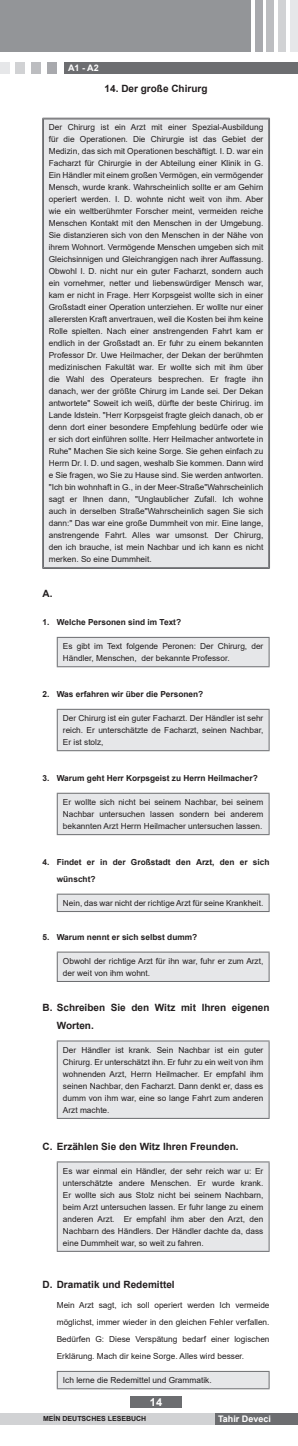
<style>
.page{position:relative;width:298px;height:1446px;background:#fff}
.page>*{position:absolute;margin:0;border:0;box-sizing:border-box;transform-origin:0 0}
.t1{font:700 11px "Arial";color:#fff}
.t2{font:700 10px/18px "Arial";color:#231f20}
.t3{font:700 9px "Arial";color:#fff}
.t4{font:8.3px/12px "Arial";color:#231f20;text-align:justify}
.t5{font:700 8.3px/17px "Arial";color:#231f20}
.t6{font:700 7px "Arial";color:#231f20}
</style>
<div class="page">
<div style="left:0;top:0;width:250px;height:51px;background:#939598"></div>
<div style="left:255px;top:0;width:7px;height:51px;background:#a8a9ad"></div>
<div style="left:266px;top:0;width:8px;height:51px;background:#bcbdc0"></div>
<div style="left:278px;top:0;width:8px;height:51px;background:#d1d2d4"></div>
<div style="left:290px;top:0;width:7px;height:51px;background:#e6e7e9"></div>
<div style="left:64px;top:62px;width:234px;height:12px;background:#6c6d70"></div>
<div style="left:48px;top:62px;width:9px;height:12px;background:#a8a9ad"></div>
<div style="left:32px;top:62px;width:9px;height:12px;background:#bcbdc0"></div>
<div style="left:16px;top:62px;width:9px;height:12px;background:#d1d2d4"></div>
<div style="left:0;top:62px;width:9px;height:12px;background:#e6e7e9"></div>
<div style="left:213px;top:1413px;width:84px;height:12px;background:#6c6d70"></div>
<div style="left:0;top:1413px;width:214px;height:12px;background:#d1d2d4"></div>
<div style="left:130px;top:1395px;width:52px;height:12px;background:#6c6d70"></div>
<div style="left:43px;top:119px;width:226px;height:449px;background:#e6e7e9"></div>
<hr style="left:43px;top:567px;width:226px;height:1px;background:#fff">
<hr style="left:43px;top:118px;width:226px;height:1px;background:#6c6d70">
<hr style="left:43px;top:119px;width:225px;height:1px;background:#6c6d70">
<hr style="left:42px;top:118px;width:1px;height:450px;background:#6c6d70">
<hr style="left:43px;top:119px;width:1px;height:448px;background:#6c6d70">
<hr style="left:268px;top:119px;width:1px;height:448px;background:#6c6d70">
<hr style="left:269px;top:118px;width:1px;height:450px;background:#6c6d70">
<hr style="left:43px;top:567px;width:225px;height:1px;background:#6c6d70">
<hr style="left:43px;top:568px;width:226px;height:1px;background:#6c6d70">
<div style="left:57px;top:637px;width:212px;height:30px;background:#e6e7e9"></div>
<hr style="left:57px;top:637px;width:212px;height:1px;background:#6c6d70">
<svg style="left:57px;top:638px;width:1px;height:28px"></svg>
<svg style="left:268px;top:638px;width:1px;height:28px"></svg>
<hr style="left:57px;top:666px;width:212px;height:1px;background:#6c6d70">
<div style="left:57px;top:709px;width:212px;height:42px;background:#e6e7e9"></div>
<hr style="left:57px;top:709px;width:212px;height:1px;background:#6c6d70">
<hr style="left:57px;top:710px;width:1px;height:40px;background:#6c6d70">
<hr style="left:268px;top:710px;width:1px;height:40px;background:#6c6d70">
<hr style="left:57px;top:750px;width:212px;height:1px;background:#6c6d70">
<div style="left:57px;top:793px;width:212px;height:41px;background:#e6e7e9"></div>
<hr style="left:57px;top:793px;width:212px;height:1px;background:#6c6d70">
<hr style="left:57px;top:794px;width:1px;height:40px;background:#6c6d70">
<hr style="left:268px;top:794px;width:1px;height:40px;background:#6c6d70">
<hr style="left:57px;top:834px;width:212px;height:1px;background:#6c6d70">
<div style="left:57px;top:894px;width:212px;height:17px;background:#e6e7e9"></div>
<hr style="left:57px;top:893px;width:212px;height:1px;background:#6c6d70">
<svg style="left:57px;top:894px;width:1px;height:17px"></svg>
<svg style="left:268px;top:894px;width:1px;height:17px"></svg>
<hr style="left:57px;top:911px;width:212px;height:1px;background:#6c6d70">
<div style="left:57px;top:952px;width:212px;height:29px;background:#e6e7e9"></div>
<hr style="left:57px;top:951px;width:212px;height:1px;background:#6c6d70">
<svg style="left:57px;top:952px;width:1px;height:29px"></svg>
<svg style="left:268px;top:952px;width:1px;height:29px"></svg>
<hr style="left:57px;top:981px;width:212px;height:1px;background:#6c6d70">
<div style="left:57px;top:1041px;width:212px;height:77px;background:#e6e7e9"></div>
<hr style="left:57px;top:1040px;width:212px;height:1px;background:#6c6d70">
<hr style="left:57px;top:1041px;width:1px;height:77px;background:#6c6d70">
<hr style="left:268px;top:1041px;width:1px;height:77px;background:#6c6d70">
<hr style="left:57px;top:1118px;width:212px;height:1px;background:#6c6d70">
<div style="left:57px;top:1162px;width:212px;height:89px;background:#e6e7e9"></div>
<hr style="left:57px;top:1161px;width:212px;height:1px;background:#6c6d70">
<hr style="left:57px;top:1162px;width:1px;height:89px;background:#6c6d70">
<hr style="left:268px;top:1162px;width:1px;height:89px;background:#6c6d70">
<hr style="left:57px;top:1251px;width:212px;height:1px;background:#6c6d70">
<div style="left:57px;top:1371px;width:212px;height:17px;background:#e6e7e9"></div>
<hr style="left:57px;top:1371px;width:212px;height:1px;background:#6c6d70">
<svg style="left:57px;top:1372px;width:1px;height:16px"></svg>
<svg style="left:268px;top:1372px;width:1px;height:16px"></svg>
<hr style="left:57px;top:1388px;width:212px;height:1px;background:#6c6d70">
<p class="t3" style="left:68px;top:62px;width:32px">A1 - A2</p>
<p class="t2" style="left:105px;top:80px;width:104px">14. Der große Chirurg</p>
<p class="t4" style="left:49px;top:121px;width:216px">Der Chirurg ist ein Arzt mit einer Spezial-Ausbildung für die Operationen. Die Chirurgie ist das Gebiet der Medizin, das sich mit Operationen beschäftigt. I. D. war ein Facharzt für Chirurgie in der Abteilung einer Klinik in G.<br>Ein Händler mit einem großen Vermögen, ein vermögender Mensch, wurde krank. Wahrscheinlich sollte er am Gehirn operiert werden. I. D. wohnte nicht weit von ihm. Aber wie ein weltberühmter Forscher meint, vermeiden reiche Menschen Kontakt mit den Menschen in der Umgebung.<br>Sie distanzieren sich von den Menschen in der Nähe von ihrem Wohnort. Vermögende Menschen umgeben sich mit Gleichsinnigen und Gleichrangigen nach ihrer Auffassung.<br>Obwohl I. D. nicht nur ein guter Facharzt, sondern auch ein vornehmer, netter und liebenswürdiger Mensch war, kam er nicht in Frage. Herr Korpsgeist wollte sich in einer Großstadt einer Operation unterziehen. Er wollte nur einer allerersten Kraft anvertrauen, weil die Kosten bei ihm keine Rolle spielten. Nach einer anstrengenden Fahrt kam er endlich in der Großstadt an. Er fuhr zu einem bekannten Professor Dr. Uwe Heilmacher, der Dekan der berühmten medizinischen Fakultät war. Er wollte sich mit ihm über die Wahl des Operateurs besprechen. Er fragte ihn danach, wer der größte Chirurg im Lande sei. Der Dekan antwortete" Soweit ich weiß, dürfte der beste Chirirug. im Lande Idstein. "Herr Korpsgeist fragte gleich danach, ob er denn dort einer besondere Empfehlung bedürfe oder wie er sich dort einführen sollte. Herr Heilmacher antwortete in Ruhe" Machen Sie sich keine Sorge. Sie gehen einfach zu Herrn Dr. I. D. und sagen, weshalb Sie kommen. Dann wird e Sie fragen, wo Sie zu Hause sind. Sie werden antworten. "Ich bin wohnhaft in G., in der Meer-Straße"Wahrscheinlich sagt er Ihnen dann, "Unglaublicher Zufall. Ich wohne auch in derselben Straße"Wahrscheinlich sagen Sie sich dann:" Das war eine große Dummheit von mir. Eine lange, anstrengende Fahrt. Alles war umsonst. Der Chirurg, den ich brauche, ist mein Nachbar und ich kann es nicht merken. So eine Dummheit.</p>
<p class="t2" style="left:43px;top:585px;width:12px">A.</p>
<p class="t5" style="left:43px;top:614px;width:140px">1. Welche Personen sind im Text?</p>
<p class="t4" style="left:63px;top:640px;width:202px">Es gibt im Text folgende Peronen: Der Chirurg, der<br>Händler, Menschen, der bekannte Professor.</p>
<p class="t5" style="left:43px;top:686px;width:162px">2. Was erfahren wir über die Personen?</p>
<p class="t4" style="left:63px;top:712px;width:202px">Der Chirurg ist ein guter Facharzt. Der Händler ist sehr reich. Er unterschätzte de Facharzt, seinen Nachbar, Er ist stolz,</p>
<p class="t5" style="left:43px;top:769px;width:216px">3. Warum geht Herr Korpsgeist zu Herrn Heilmacher?</p>
<p class="t4" style="left:63px;top:796px;width:202px">Er wollte sich nicht bei seinem Nachbar, bei seinem Nachbar untersuchen lassen sondern bei anderem bekannten Arzt Herrn Heilmacher untersuchen lassen.</p>
<p class="t5" style="left:57px;top:853px;width:214px;text-indent:-14px">4. Findet er in der Großstadt den Arzt, den er sich wünscht?</p>
<p class="t4" style="left:63px;top:897px;width:202px">Nein, das war nicht der richtige Arzt für seine Krankheit.</p>
<p class="t5" style="left:43px;top:928px;width:156px">5. Warum nennt er sich selbst dumm?</p>
<p class="t4" style="left:63px;top:955px;width:202px">Obwohl der richtige Arzt für ihn war, fuhr er zum Arzt, der weit von ihm wohnt.</p>
<p class="t2" style="left:57px;top:998px;width:214px;text-indent:-14px">B. Schreiben Sie den Witz mit Ihren eigenen<br>Worten.</p>
<p class="t4" style="left:63px;top:1044px;width:202px">Der Händler ist krank. Sein Nachbar ist ein guter Chirurg. Er unterschätzt ihn. Er fuhr zu ein weit von ihm wohnenden Arzt, Herrn Heilmacher. Er empfahl ihm seinen Nachbar, den Facharzt. Dann denkt er, dass es dumm von ihm war, eine so lange Fahrt zum anderen Arzt machte.</p>
<p class="t2" style="left:43px;top:1137px;width:197px">C. Erzählen Sie den Witz Ihren Freunden.</p>
<p class="t4" style="left:63px;top:1164px;width:202px">Es war einmal ein Händler, der sehr reich war u: Er unterschätzte andere Menschen. Er wurde krank.<br>Er wollte sich aus Stolz nicht bei seinem Nachbarn, beim Arzt untersuchen lassen. Er fuhr lange zu einem anderen Arzt. Er empfahl ihm aber den Arzt, den Nachbarn des Händlers. Der Händler dachte da, dass eine Dummheit war, so weit zu fahren.</p>
<p class="t2" style="left:43px;top:1276px;width:133px">D. Dramatik und Redemittel</p>
<p class="t4" style="left:57px;top:1296px;width:214px;line-height:17px">Mein Arzt sagt, ich soll operiert werden Ich vermeide möglichst, immer wieder in den gleichen Fehler verfallen.<br>Bedürfen G: Diese Verspätung bedarf einer logischen Erklärung. Mach dir keine Sorge. Alles wird besser.</p>
<p class="t4" style="left:63px;top:1374px;width:150px">Ich lerne die Redemittel und Grammatik.</p>
<h1 class="t1" style="left:150px;top:1394px;width:14px">14</h1>
<p class="t6" style="left:43px;top:1413px;width:105px">MEİN DEUTSCHES LESEBUCH</p>
<p class="t3" style="left:218px;top:1412px;width:54px">Tahir Deveci</p>
</div>
